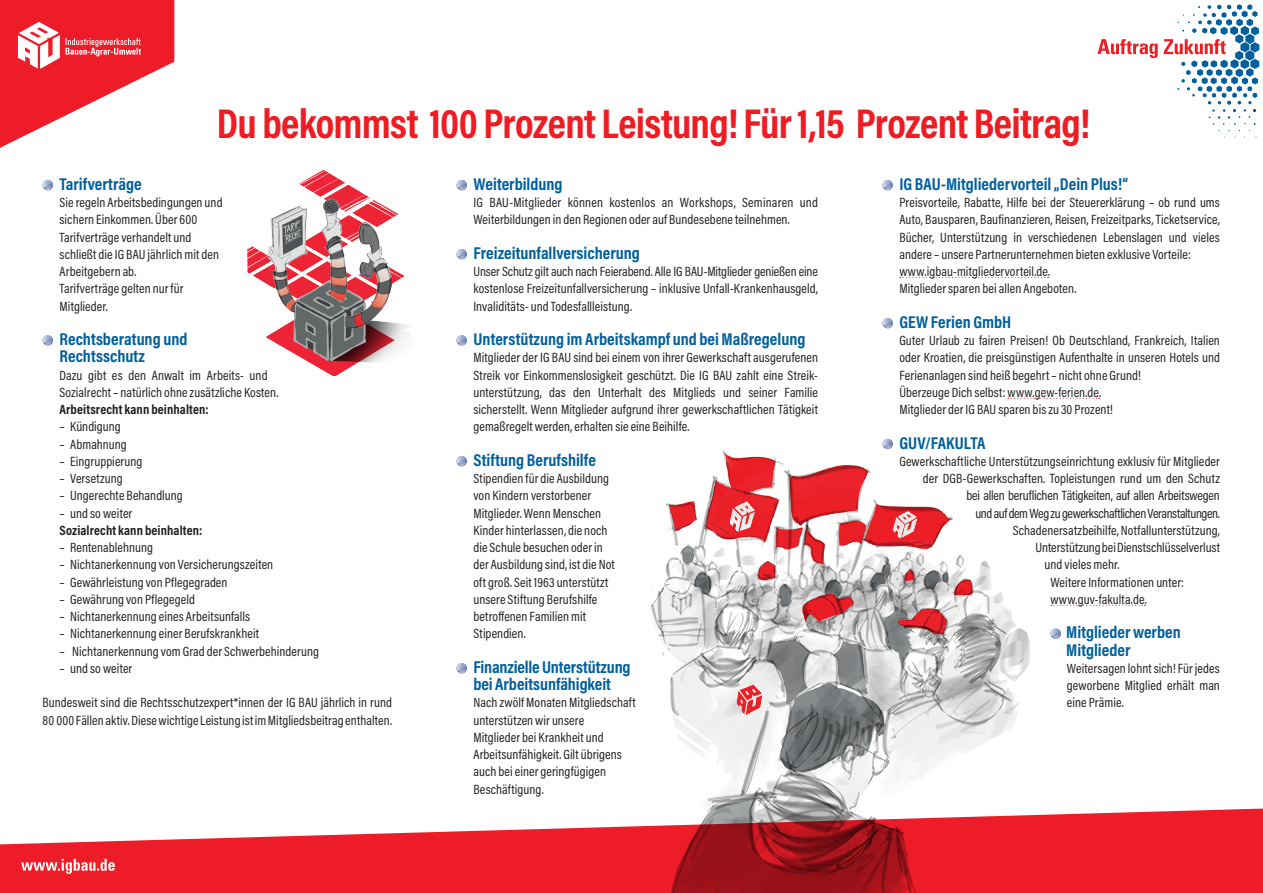
<style>
.page{position:relative;width:1263px;height:893px;background:#fff}
.page>*{position:absolute;margin:0;border:0;box-sizing:border-box;transform-origin:0 0}
.t1{font:700 42px "Acumin Pro Cond";letter-spacing:-.015em;color:#ee1d23}
.t2{font:700 17.25px/17.2px "Acumin Pro Cond";color:#00609d}
.t3{font:13.5px/17.2px "Acumin Pro Cond";letter-spacing:.005em;color:#231f20}
.t4{font:700 13.5px "Acumin Pro Cond";letter-spacing:.01em;color:#231f20}
.t5{font:13.5px "Acumin Pro Cond";letter-spacing:-.015em;color:#231f20}
.t6{font:13.5px "Acumin Pro Cond";letter-spacing:-.03em;color:#231f20}
</style>
<div class="page">
<svg style="left:0;top:808px;width:1263px;height:85px;fill:#ee1c28"></svg>
<svg style="left:21px;top:859px;width:94px;height:15px"></svg>
<svg style="left:0;top:0;width:174px;height:148px"></svg>
<svg style="left:1097px;top:4px;width:162px;height:133px"></svg>
<svg style="left:43px;top:180px;width:10px;height:11px"></svg>
<svg style="left:43px;top:335px;width:10px;height:11px"></svg>
<svg style="left:456px;top:180px;width:11px;height:11px"></svg>
<svg style="left:456px;top:249px;width:11px;height:11px"></svg>
<svg style="left:456px;top:335px;width:11px;height:11px"></svg>
<svg style="left:456px;top:456px;width:11px;height:11px"></svg>
<svg style="left:456px;top:663px;width:11px;height:11px"></svg>
<svg style="left:900px;top:277px;width:149px;height:1px"></svg>
<svg style="left:1008px;top:398px;width:92px;height:1px"></svg>
<svg style="left:1051px;top:605px;width:94px;height:1px"></svg>
<svg style="left:882px;top:180px;width:11px;height:11px"></svg>
<svg style="left:882px;top:318px;width:11px;height:11px"></svg>
<svg style="left:882px;top:439px;width:11px;height:4px"></svg>
<svg style="left:1050px;top:628px;width:11px;height:11px"></svg>
<img style="left:639px;top:443px;width:391px;height:450px">
<img style="left:265px;top:328px;width:92px;height:48px">
<img style="left:247px;top:169px;width:157px;height:115px">
<img style="left:328px;top:322px;width:81px;height:41px">
<img style="left:294px;top:328px;width:72px;height:32px">
<img style="left:267px;top:198px;width:125px;height:130px">
<h1 class="t1" style="left:217px;top:96px;width:875px">Du bekommst 100 Prozent Leistung! Für 1,15 Prozent Beitrag!</h1>
<p class="t2" style="left:60px;top:175px;width:84px">Tarifverträge</p>
<p class="t3" style="left:60px;top:193px;width:165px">Sie regeln Arbeitsbedingungen und sichern Einkommen. Über 600<br>Tarifverträge verhandelt und schließt die IG BAU jährlich mit den<br>Arbeitgebern ab.<br>Tarifverträge gelten nur für<br>Mitglieder.</p>
<p class="t2" style="left:60px;top:330px;width:129px">Rechtsberatung und<br>Rechtsschutz</p>
<p class="t3" style="left:60px;top:366px;width:220px">Dazu gibt es den Anwalt im Arbeits- und<br>Sozialrecht – natürlich ohne zusätzliche Kosten.</p>
<p class="t4" style="left:60px;top:400px;width:151px">Arbeitsrecht kann beinhalten:</p>
<p class="t3" style="left:60px;top:418px;width:63px">– Kündigung</p>
<p class="t3" style="left:60px;top:435px;width:69px">– Abmahnung</p>
<p class="t3" style="left:60px;top:452px;width:84px">– Eingruppierung</p>
<p class="t3" style="left:60px;top:469px;width:65px">– Versetzung</p>
<p class="t3" style="left:60px;top:487px;width:125px">– Ungerechte Behandlung</p>
<p class="t3" style="left:60px;top:504px;width:74px">– und so weiter</p>
<p class="t4" style="left:60px;top:521px;width:144px">Sozialrecht kann beinhalten:</p>
<p class="t3" style="left:60px;top:538px;width:95px">– Rentenablehnung</p>
<p class="t3" style="left:60px;top:556px;width:215px">– Nichtanerkennung von Versicherungszeiten</p>
<p class="t3" style="left:60px;top:573px;width:170px">– Gewährleistung von Pflegegraden</p>
<p class="t3" style="left:60px;top:590px;width:137px">– Gewährung von Pflegegeld</p>
<p class="t3" style="left:60px;top:608px;width:192px">– Nichtanerkennung eines Arbeitsunfalls</p>
<p class="t3" style="left:60px;top:625px;width:201px">– Nichtanerkennung einer Berufskrankheit</p>
<p class="t3" style="left:60px;top:642px;width:261px">– Nichtanerkennung vom Grad der Schwerbehinderung</p>
<p class="t3" style="left:60px;top:659px;width:74px">– und so weiter</p>
<p class="t3" style="left:43px;top:694px;width:351px">Bundesweit sind die Rechtsschutzexpert*innen der IG BAU jährlich in rund<br>80 000 Fällen aktiv. Diese wichtige Leistung ist im Mitgliedsbeitrag enthalten.</p>
<p class="t2" style="left:473px;top:175px;width:91px">Weiterbildung</p>
<p class="t3" style="left:473px;top:193px;width:346px">IG BAU-Mitglieder können kostenlos an Workshops, Seminaren und<br>Weiterbildungen in den Regionen oder auf Bundesebene teilnehmen.</p>
<p class="t2" style="left:473px;top:244px;width:168px">Freizeitunfallversicherung</p>
<p class="t3" style="left:473px;top:262px;width:346px;text-align:justify">Unser Schutz gilt auch nach Feierabend. Alle IG BAU-Mitglieder genießen eine kostenlose Freizeitunfallversicherung – inklusive Unfall-Krankenhausgeld, Invaliditäts- und Todesfallleistung.</p>
<p class="t2" style="left:473px;top:330px;width:334px">Unterstützung im Arbeitskampf und bei Maßregelung</p>
<p class="t3" style="left:473px;top:349px;width:346px;text-align:justify">Mitglieder der IG BAU sind bei einem von ihrer Gewerkschaft ausgerufenen Streik vor Einkommenslosigkeit geschützt. Die IG BAU zahlt eine Streik&shy;unterstützung, das den Unterhalt des Mitglieds und seiner Familie sicherstellt. Wenn Mitglieder aufgrund ihrer gewerkschaftlichen Tätigkeit gemaßregelt werden, erhalten sie eine Beihilfe.</p>
<p class="t2" style="left:473px;top:451px;width:124px">Stiftung Berufshilfe</p>
<p class="t3" style="left:473px;top:469px;width:143px">Stipendien für die Ausbildung von Kindern verstorbener<br>Mitglieder. Wenn Menschen<br>Kinder hinterlassen, die noch die Schule besuchen oder in der Ausbildung sind, ist die Not oft groß. Seit 1963 unterstützt unsere Stiftung Berufshilfe betroffenen Familien mit<br>Stipendien.</p>
<p class="t2" style="left:473px;top:658px;width:159px">Finanzielle Unterstützung bei Arbeitsunfähigkeit</p>
<p class="t3" style="left:473px;top:694px;width:164px">Nach zwölf Monaten Mitgliedschaft unterstützen wir unsere<br>Mitglieder bei Krankheit und<br>Arbeitsunfähigkeit. Gilt übrigens auch bei einer geringfügigen<br>Beschäftigung.</p>
<p class="t2" style="left:899px;top:175px;width:230px">IG BAU-Mitgliedervorteil „Dein Plus!“</p>
<p class="t3" style="left:899px;top:193px;width:322px">Preisvorteile, Rabatte, Hilfe bei der Steuererklärung – ob rund ums Auto, Bausparen, Baufinanzieren, Reisen, Freizeitparks, Ticketservice, Bücher, Unterstützung in verschiedenen Lebenslagen und vieles andere – unsere Partnerunternehmen bieten exklusive Vorteile: www.igbau-mitgliedervorteil.de.<br>Mitglieder sparen bei allen Angeboten.</p>
<p class="t2" style="left:899px;top:313px;width:113px">GEW Ferien GmbH</p>
<p class="t3" style="left:899px;top:331px;width:322px">Guter Urlaub zu fairen Preisen! Ob Deutschland, Frankreich, Italien oder Kroatien, die preisgünstigen Aufenthalte in unseren Hotels und Ferienanlagen sind heiß begehrt – nicht ohne Grund!<br>Überzeuge Dich selbst: www.gew-ferien.de.<br>Mitglieder der IG BAU sparen bis zu 30 Prozent!</p>
<p class="t2" style="left:899px;top:433px;width:88px">GUV/FAKULTA</p>
<p class="t3" style="left:899px;top:452px;width:322px">Gewerkschaftliche Unterstützungseinrichtung exklusiv für Mitglieder</p>
<p class="t3" style="left:923px;top:469px;width:299px">der DGB-Gewerkschaften. Topleistungen rund um den Schutz</p>
<p class="t5" style="left:966px;top:487px;width:255px">bei allen beruflichen Tätigkeiten, auf allen Arbeitswegen</p>
<p class="t6" style="left:975px;top:504px;width:246px">und auf dem Weg zu gewerkschaftlichen Veranstaltungen.</p>
<p class="t3" style="left:1013px;top:521px;width:209px">Schadenersatzbeihilfe, Notfallunterstützung,</p>
<p class="t3" style="left:1035px;top:538px;width:186px">Unterstützung bei Dienstschlüsselverlust</p>
<p class="t3" style="left:1044px;top:556px;width:77px">und vieles mehr.</p>
<p class="t3" style="left:1050px;top:573px;width:135px">Weitere Informationen unter:</p>
<p class="t3" style="left:1050px;top:590px;width:98px">www.guv-fakulta.de.</p>
<p class="t2" style="left:1066px;top:623px;width:116px">Mitglieder werben<br>Mitglieder</p>
<p class="t3" style="left:1067px;top:659px;width:155px;text-align:justify">Weitersagen lohnt sich! Für jedes geworbene Mitglied erhält man eine Prämie.</p>
</div>
